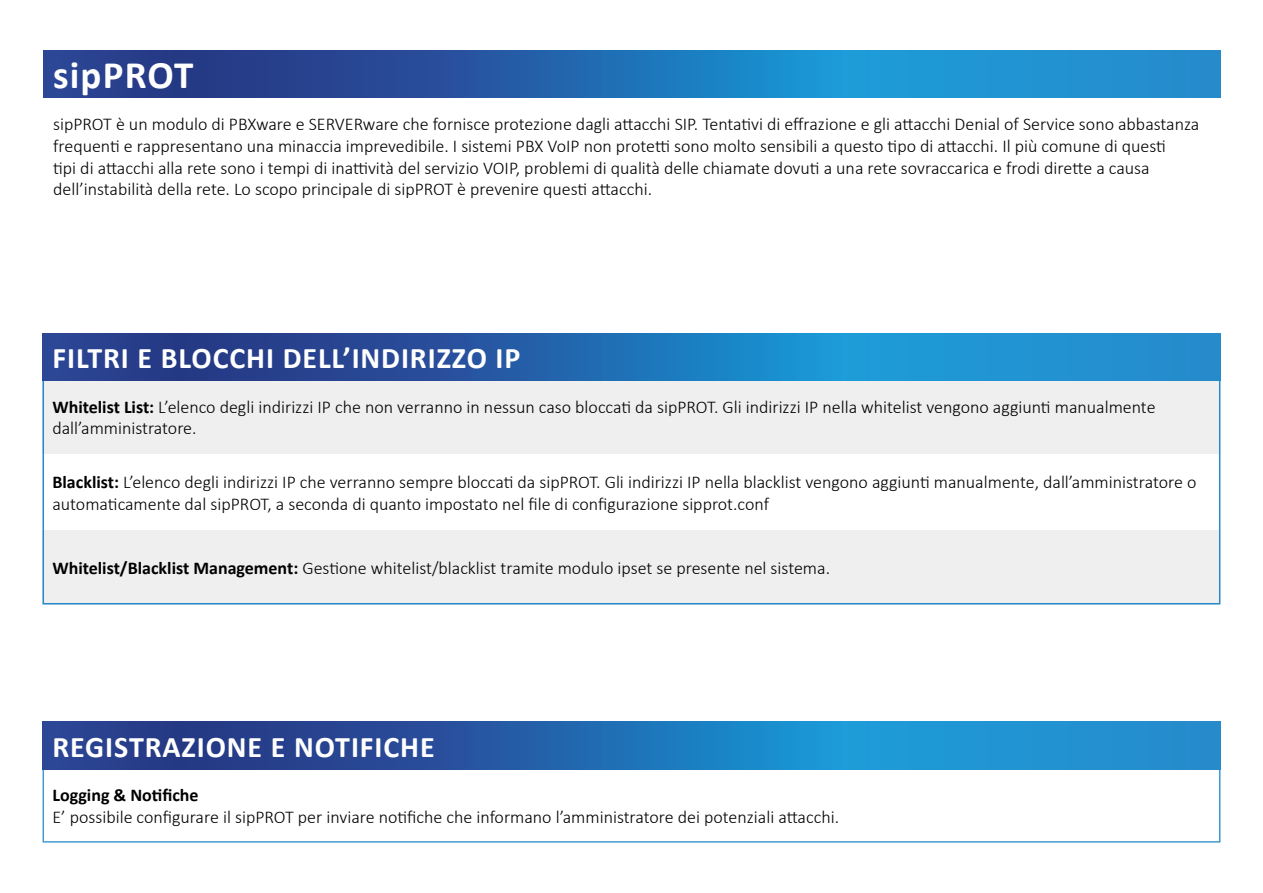
<style>
.page{position:relative;width:1263px;height:893px;background:#fff}
.page>*{position:absolute;margin:0;border:0;box-sizing:border-box;transform-origin:0 0}
.t1{font:700 39px "Calibri";letter-spacing:.03em;color:#fff}
.t2{font:700 30px "Calibri";letter-spacing:.03em;color:#fff}
.t3{font:300 18px/21.6px "Calibri";color:#000}
.t4{font:700 18px "Calibri";color:#000}
.s1{font-weight:700}
</style>
<div class="page">
<div style="left:43px;top:380px;width:1177px;height:74px;background:#efefef"></div>
<div style="left:43px;top:530px;width:1177px;height:74px;background:#efefef"></div>
<svg style="left:43px;top:722px;width:1177px;height:47px;background:#226db2"></svg>
<svg style="left:43px;top:50px;width:1177px;height:48px;background:#226db2"></svg>
<div style="left:43px;top:379px;width:1177px;height:225px;border:2px solid #2789ca"></div>
<svg style="left:43px;top:333px;width:1177px;height:47px;background:#226db2"></svg>
<h1 class="t1" style="left:53px;top:47px;width:142px">sipPROT</h1>
<p class="t3" style="left:53px;top:113px;width:1147px">sipPROT è un modulo di PBXware e SERVERware che fornisce protezione dagli attacchi SIP. Tentativi di effrazione e gli attacchi Denial of Service sono abbastanza frequenti e rappresentano una minaccia imprevedibile. I sistemi PBX VoIP non protetti sono molto sensibili a questo tipo di attacchi. Il più comune di questi<br>tipi di attacchi alla rete sono i tempi di inattività del servizio VOIP, problemi di qualità delle chiamate dovuti a una rete sovraccarica e frodi dirette a causa dell’instabilità della rete. Lo scopo principale di sipPROT è prevenire questi attacchi.</p>
<h2 class="t2" style="left:52px;top:337px;width:469px">FILTRI E BLOCCHI DELL’INDIRIZZO IP</h2>
<p class="t3" style="left:52px;top:396px;width:1105px"><span class="s1">Whitelist List:</span> L’elenco degli indirizzi IP che non verranno in nessun caso bloccati da sipPROT. Gli indirizzi IP nella whitelist vengono aggiunti manualmente dall’amministratore.</p>
<p class="t3" style="left:52px;top:471px;width:1145px"><span class="s1">Blacklist:</span> L’elenco degli indirizzi IP che verranno sempre bloccati da sipPROT. Gli indirizzi IP nella blacklist vengono aggiunti manualmente, dall’amministratore o automaticamente dal sipPROT, a seconda di quanto impostato nel file di configurazione sipprot.conf</p>
<p class="t3" style="left:52px;top:557px;width:779px"><span class="s1">Whitelist/Blacklist Management:</span> Gestione whitelist/blacklist tramite modulo ipset se presente nel sistema.</p>
<h2 class="t2" style="left:52px;top:725px;width:384px">REGISTRAZIONE E NOTIFICHE</h2>
<p class="t4" style="left:52px;top:783px;width:148px">Logging &amp; Notifiche</p>
<p class="t3" style="left:52px;top:806px;width:788px">E’ possibile configurare il sipPROT per inviare notifiche che informano l’amministratore dei potenziali attacchi.</p>
</div>
